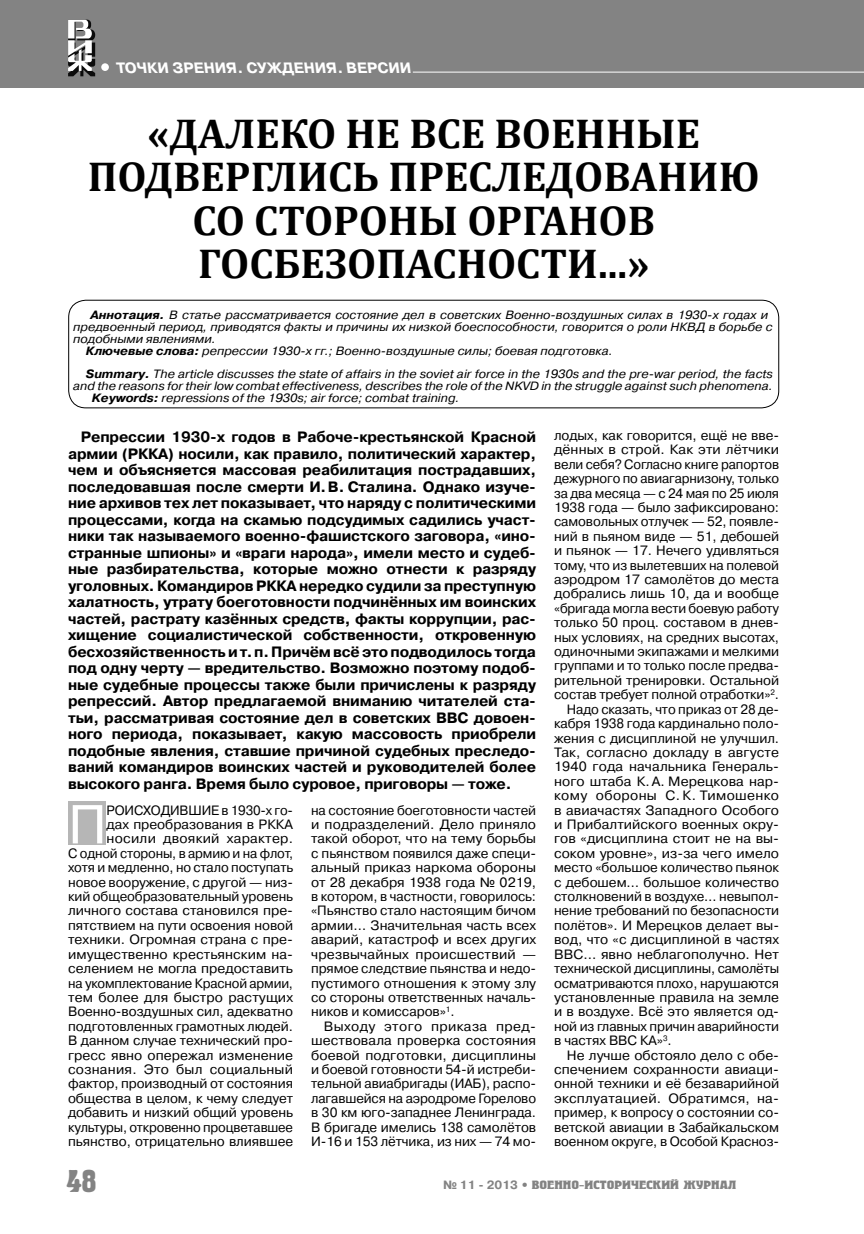
<style>
.page{position:relative;width:864px;height:1234px;background:#fff}
.page>*{position:absolute;margin:0;border:0;box-sizing:border-box;transform-origin:0 0}
.t1{font:54.6px "Pragmatica C";color:#fff}
.t2{font:700 42px/43.5px "Cambria";color:#000;text-align:center}
.t3{font:700 31.5px "Herold C";color:#838383}
.t4{font:700 15px/16.5px "Pragmatica C";letter-spacing:-.01em;color:#000;text-align:justify}
.t5{font:700 15px "Pragmatica C";color:#fff}
.t6{font:13.5px/14.4px "Pragmatica C";letter-spacing:-.005em;color:#000;text-align:justify}
.t7{font:13.5px "Pragmatica C";letter-spacing:.02em;color:#000}
.t8{font:13.5px "Pragmatica C";letter-spacing:.025em;color:#000}
.t9{font:italic 12px "Pragmatica C";color:#000;scale:1.05 1}
.t10{font:700 12px "Herold C";color:#838383;scale:1.2 1}
.s1{font-weight:700}
.s2{font-family:"Pragmatica C"}
</style>
<div class="page">
<div style="left:0;top:0;width:863px;height:87px;background:#838383"></div>
<div style="left:101px;top:63px;width:8px;height:8px;background:#fff;border-radius:50%"></div>
<svg style="left:68px;top:20px;width:27px;height:56px"></svg>
<hr style="left:412px;top:72px;width:451px;height:1px;background:#fff">
<div style="left:68px;top:800px;width:38px;height:44px;background:#b6b6b6"></div>
<div style="left:68px;top:300px;width:710px;height:108px;border:1px solid #000;border-radius:17px"></div>
<p class="t5" style="left:117px;top:62px;width:298px">ТОЧКИ ЗРЕНИЯ. СУЖДЕНИЯ. ВЕРСИИ</p>
<h2 class="t2" style="left:88px;top:110px;width:673px">«ДАЛЕКО НЕ ВСЕ ВОЕННЫЕ<br>ПОДВЕРГЛИСЬ ПРЕСЛЕДОВАНИЮ<br>СО СТОРОНЫ ОРГАНОВ<br>ГОСБЕЗОПАСНОСТИ...»</h2>
<p class="t9" style="left:90px;top:310px;width:647px"><span class="s1">Аннотация.</span> В статье рассматривается состояние дел в советских Военно-воздушных силах в 1930-х годах и</p>
<p class="t9" style="left:73px;top:322px;width:667px">предвоенный период, приводятся факты и причины их низкой боеспособности, говорится о роли НКВД в борьбе с</p>
<p class="t9" style="left:73px;top:334px;width:137px">подобными явлениями.</p>
<p class="t9" style="left:86px;top:346px;width:503px"><span class="s1">Ключевые слова:</span> репрессии 1930-х гг.; Военно-воздушные силы; боевая подготовка.</p>
<p class="t9" style="left:86px;top:369px;width:655px"><span class="s1">Summary.</span> The article discusses the state of affairs in the soviet air force in the 1930s and the pre-war period, the facts</p>
<p class="t9" style="left:73px;top:381px;width:667px">and the reasons for their low combat effectiveness, describes the role of the NKVD in the struggle against such phenomena.</p>
<p class="t9" style="left:92px;top:393px;width:351px"><span class="s1">Keywords:</span> repressions of the 1930s; air force; combat training.</p>
<p class="t4" style="left:68px;top:429px;width:469px;text-indent:13px">Репрессии 1930-х годов в Рабоче-крестьянской Красной армии (РККА) носили, как правило, политический характер, чем и объясняется массовая реабилитация пострадавших, последовавшая после смерти И. В. Сталина. Однако изуче&shy;ние архивов тех лет показывает, что наряду с политическими процессами, когда на скамью подсудимых садились участ&shy;ники так называемого военно-фашистского заговора, «ино&shy;странные шпионы» и «враги народа», имели место и судеб&shy;ные разбирательства, которые можно отнести к разряду уголовных. Командиров РККА нередко судили за преступную халатность, утрату боеготовности подчинённых им воинских частей, растрату казённых средств, факты коррупции, рас&shy;хищение социалистической собственности, откровенную бесхозяйственность и т. п. Причём всё это подводилось тогда под одну черту — вредительство. Возможно поэтому подоб&shy;ные судебные процессы также были причислены к разряду репрессий. Автор предлагаемой вниманию читателей ста&shy;тьи, рассматривая состояние дел в советских ВВС довоен&shy;ного периода, показывает, какую массовость приобрели подобные явления, ставшие причиной судебных преследо&shy;ваний командиров воинских частей и руководителей более высокого ранга. Время было суровое, приговоры — тоже.</p>
<p class="t6" style="left:68px;top:803px;width:226px;text-align:right">РОИСХОДИВШИЕ в 1930-х го-<br>дах преобразования в РККА носили двоякий характер.<br>С одной стороны, в армию и на флот, хотя и медленно, но стало поступать новое вооружение, с другой — низ&shy;кий общеобразовательный уровень личного состава становился пре&shy;пятствием на пути освоения новой техники. Огромная страна с пре&shy;имущественно крестьянским на&shy;селением не могла предоставить на укомплектование Красной армии, тем более для быстро растущих<br>Военно-воздушных сил, адекватно подготовленных грамотных людей.<br>В данном случае технический про&shy;гресс явно опережал изменение сознания. Это был социальный фактор, производный от состояния общества в целом, к чему следует добавить и низкий общий уровень культуры, откровенно процветавшее пьянство, отрицательно влиявшее</p>
<p class="t6" style="left:311px;top:803px;width:226px">на состояние боеготовности частей и подразделений. Дело приняло такой оборот, что на тему борьбы с пьянством появился даже специ&shy;альный приказ наркома обороны от 28 декабря 1938 года № 0219, в котором, в частности, говорилось: «Пьянство стало настоящим бичом армии… Значительная часть всех аварий, катастроф и всех других чрезвычайных происшествий — прямое следствие пьянства и недо&shy;пустимого отношения к этому злу со стороны ответственных началь&shy;ников и комиссаров»<sup>1</sup>.</p>
<h1 class="t1" style="left:68px;top:805px;width:40px">П</h1>
<p class="t6" style="left:311px;top:1019px;width:226px;text-indent:13px">Выходу этого приказа пред&shy;шествовала проверка состояния боевой подготовки, дисциплины и боевой готовности 54-й истреби&shy;тельной авиабригады (ИАБ), распо&shy;лагавшейся на аэродроме Горелово в 30 км юго-западнее Ленинграда.<br>В бригаде имелись 138 самолётов И-16 и 153 лётчика, из них — 74 мо-</p>
<p class="t6" style="left:554px;top:429px;width:226px">лодых, как говорится, ещё не вве-</p>
<p class="t6" style="left:554px;top:443px;width:226px">дённых в строй. Как эти лётчики</p>
<p class="t6" style="left:554px;top:458px;width:226px">вели себя? Согласно книге рапортов</p>
<p class="t6" style="left:554px;top:472px;width:226px">дежурного по авиагарнизону, только</p>
<p class="t6" style="left:554px;top:487px;width:226px">за два месяца — с 24 мая по 25 июля</p>
<p class="t6" style="left:554px;top:501px;width:226px">1938 года — было зафиксировано:</p>
<p class="t6" style="left:554px;top:515px;width:226px">самовольных отлучек — 52, появле-</p>
<p class="t6" style="left:554px;top:530px;width:226px">ний в пьяном виде — 51, дебошей</p>
<p class="t6" style="left:554px;top:544px;width:226px">и пьянок — 17. Нечего удивляться</p>
<p class="t6" style="left:554px;top:559px;width:226px">тому, что из вылетевших на полевой</p>
<p class="t6" style="left:554px;top:573px;width:226px">аэродром 17 самолётов до места</p>
<p class="t6" style="left:554px;top:587px;width:226px">добрались лишь 10, да и вообще</p>
<p class="t6" style="left:554px;top:602px;width:226px">«бригада могла вести боевую работу</p>
<p class="t6" style="left:554px;top:616px;width:226px">только 50 проц. составом в днев-</p>
<p class="t6" style="left:554px;top:631px;width:226px">ных условиях, на средних высотах,</p>
<p class="t6" style="left:554px;top:645px;width:226px">одиночными экипажами и мелкими</p>
<p class="t6" style="left:554px;top:659px;width:226px">группами и то только после предва-</p>
<p class="t6" style="left:554px;top:674px;width:226px">рительной тренировки. Остальной</p>
<p class="t6" style="left:554px;top:688px;width:226px">состав требует полной отработки»<sup>2</sup>.</p>
<p class="t6" style="left:566px;top:703px;width:214px">Надо сказать, что приказ от 28 де-</p>
<p class="t6" style="left:554px;top:717px;width:226px">кабря 1938 года кардинально поло-</p>
<p class="t6" style="left:554px;top:731px;width:226px">жения с дисциплиной не улучшил.</p>
<p class="t6" style="left:554px;top:746px;width:226px">Так, согласно докладу в августе</p>
<p class="t6" style="left:554px;top:760px;width:226px">1940 года начальника Генераль-</p>
<p class="t6" style="left:554px;top:775px;width:226px">ного штаба К. А. Мерецкова нар-</p>
<p class="t8" style="left:554px;top:790px;width:226px">кому обороны С. К. Тимошенко</p>
<p class="t6" style="left:554px;top:803px;width:226px">в авиачастях Западного Особого</p>
<p class="t6" style="left:554px;top:818px;width:226px">и Прибалтийского военных окру-</p>
<p class="t6" style="left:554px;top:832px;width:226px">гов «дисциплина стоит не на вы-</p>
<p class="t6" style="left:554px;top:847px;width:226px">соком уровне», из-за чего имело</p>
<p class="t6" style="left:554px;top:861px;width:226px">место «большое количество пьянок</p>
<p class="t6" style="left:554px;top:875px;width:226px">с дебошем… большое количество</p>
<p class="t6" style="left:554px;top:890px;width:226px">столкновений в воздухе… невыпол-</p>
<p class="t6" style="left:554px;top:904px;width:226px">нение требований по безопасности</p>
<p class="t6" style="left:554px;top:919px;width:226px">полётов». И Мерецков делает вы-</p>
<p class="t6" style="left:554px;top:933px;width:226px">вод, что «с дисциплиной в частях</p>
<p class="t6" style="left:554px;top:947px;width:226px">ВВС… явно неблагополучно. Нет</p>
<p class="t6" style="left:554px;top:962px;width:226px">технической дисциплины, самолёты</p>
<p class="t6" style="left:554px;top:976px;width:226px">осматриваются плохо, нарушаются</p>
<p class="t6" style="left:554px;top:991px;width:226px">установленные правила на земле</p>
<p class="t6" style="left:554px;top:1005px;width:226px">и в воздухе. Всё это является од-</p>
<p class="t6" style="left:554px;top:1019px;width:226px">ной из главных причин аварийности</p>
<p class="t6" style="left:554px;top:1034px;width:119px">в частях ВВС КА»<sup>3</sup>.</p>
<p class="t6" style="left:566px;top:1048px;width:214px">Не лучше обстояло дело с обе-</p>
<p class="t6" style="left:554px;top:1063px;width:226px">спечением сохранности авиаци-</p>
<p class="t6" style="left:554px;top:1077px;width:226px">онной техники и её безаварийной</p>
<p class="t7" style="left:554px;top:1093px;width:226px">эксплуатацией. Обратимся, на-</p>
<p class="t6" style="left:554px;top:1106px;width:226px">пример, к вопросу о состоянии со-</p>
<p class="t6" style="left:554px;top:1120px;width:226px">ветской авиации в Забайкальском</p>
<p class="t6" style="left:554px;top:1135px;width:226px">военном округе, в Особой Красноз-</p>
<h3 class="t3" style="left:66px;top:1162px;width:32px">48</h3>
<p class="t10" style="left:443px;top:1177px;width:245px"><span class="s2">№ 11 - 2013 •</span> ВОЕННО-ИСТОРИЧЕСКИЙ ЖУРНАЛ</p>
</div>
